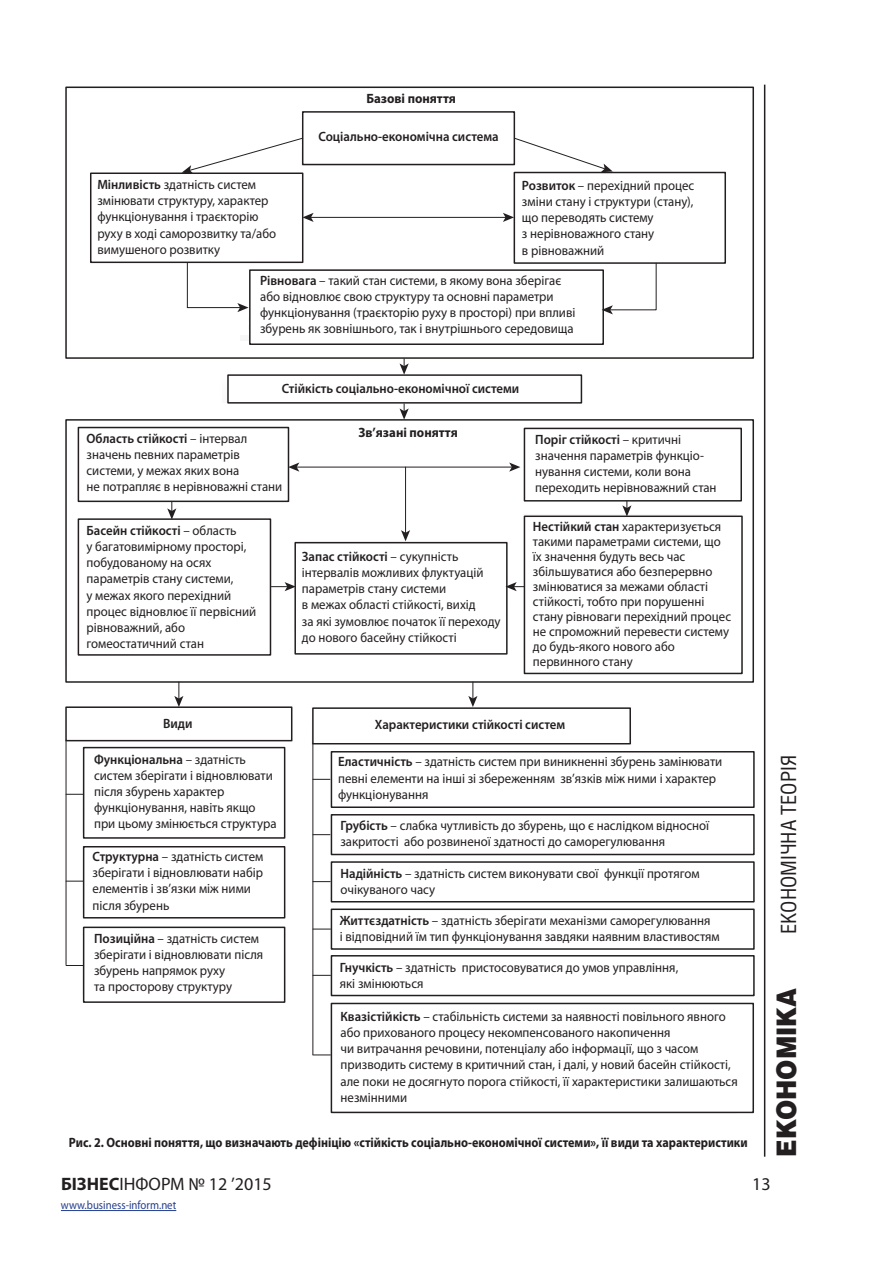
<style>
.page{position:relative;width:893px;height:1263px;background:#fff}
.page>*{position:absolute;margin:0;border:0;box-sizing:border-box;transform-origin:0 0}
.t1{font:900 27px "Helios";color:#231f20;scale:.9 1}
.t2{font:21px "Helios Cond";color:#231f20}
.t3{font:18px "Myriad Pro";color:#231f20}
.t4{font:13.5px/16.2px "Myriad Pro";color:#231f20;scale:.95 1}
.Title_table{font:700 13.5px "Myriad Pro";color:#231f20;scale:.9 1}
.t5{font:600 13.5px "Myriad Pro";color:#231f20;scale:.95 1}
.Title_table-2{font:700 13.5px "Myriad Pro";color:#231f20;scale:.95 1}
.t6{font:12px "Myriad Pro";color:#253f8e;scale:.9 1}
.s1{font-weight:600}
.s2{font-weight:700}
</style>
<div class="page">
<hr style="left:764px;top:85px;width:1px;height:1072px;background:#231f20">
<hr style="left:61px;top:1210px;width:115px;height:1px;background:#253f8e">
<div style="left:65px;top:419px;width:689px;height:264px;border:2px solid #231f20"></div>
<div style="left:78px;top:427px;width:211px;height:75px;border:2px solid #231f20"></div>
<div style="left:78px;top:518px;width:193px;height:138px;border:2px solid #231f20"></div>
<div style="left:83px;top:747px;width:202px;height:92px;border:2px solid #231f20"></div>
<div style="left:524px;top:515px;width:219px;height:159px;border:2px solid #231f20"></div>
<div style="left:331px;top:1003px;width:423px;height:110px;border:2px solid #231f20"></div>
<div style="left:83px;top:846px;width:202px;height:72px;border:2px solid #231f20"></div>
<div style="left:331px;top:751px;width:424px;height:57px;border:2px solid #231f20"></div>
<div style="left:331px;top:814px;width:424px;height:41px;border:2px solid #231f20"></div>
<div style="left:331px;top:861px;width:424px;height:41px;border:2px solid #231f20"></div>
<div style="left:331px;top:908px;width:424px;height:42px;border:2px solid #231f20"></div>
<div style="left:331px;top:955px;width:424px;height:41px;border:2px solid #231f20"></div>
<hr style="left:82px;top:934px;width:203px;height:1px;background:#f6f6f7">
<div style="left:84px;top:927px;width:201px;height:75px;background:#fff"></div>
<div style="left:83px;top:926px;width:202px;height:77px;border:2px solid #231f20"></div>
<svg style="left:85px;top:499px;width:178px;height:20px"></svg>
<hr style="left:311px;top:707px;width:320px;height:1px;background:#f6f6f7">
<hr style="left:311px;top:727px;width:320px;height:3px;background:#fbfbfb">
<hr style="left:311px;top:730px;width:320px;height:2px;background:#fafafa">
<hr style="left:311px;top:732px;width:320px;height:3px;background:#fafafa">
<hr style="left:311px;top:735px;width:320px;height:2px;background:#f9f9f9">
<hr style="left:311px;top:737px;width:320px;height:3px;background:#f8f8f9">
<hr style="left:311px;top:740px;width:320px;height:1px;background:#f8f8f9">
<hr style="left:311px;top:741px;width:320px;height:3px;background:#f7f7f8">
<hr style="left:311px;top:744px;width:320px;height:1px;background:#f6f6f7">
<svg style="left:67px;top:682px;width:228px;height:60px"></svg>
<svg style="left:313px;top:682px;width:320px;height:65px"></svg>
<hr style="left:66px;top:741px;width:1px;height:224px;background:#231f20">
<svg style="left:66px;top:758px;width:220px;height:76px"></svg>
<svg style="left:66px;top:847px;width:220px;height:63px"></svg>
<svg style="left:66px;top:937px;width:220px;height:62px"></svg>
<hr style="left:312px;top:743px;width:1px;height:312px;background:#231f20">
<svg style="left:313px;top:975px;width:17px;height:1px"></svg>
<svg style="left:313px;top:929px;width:17px;height:1px"></svg>
<svg style="left:313px;top:881px;width:17px;height:1px"></svg>
<svg style="left:313px;top:834px;width:17px;height:1px"></svg>
<svg style="left:313px;top:779px;width:17px;height:1px"></svg>
<div style="left:524px;top:428px;width:218px;height:74px;border:2px solid #231f20"></div>
<svg style="left:313px;top:1054px;width:17px;height:1px"></svg>
<hr style="left:65px;top:86px;width:673px;height:1px;background:#f6f6f7">
<div style="left:65px;top:87px;width:689px;height:272px;border:2px solid #231f20"></div>
<hr style="left:301px;top:111px;width:214px;height:1px;background:#f6f6f7">
<div style="left:302px;top:111px;width:213px;height:54px;border:2px solid #231f20"></div>
<hr style="left:513px;top:180px;width:196px;height:1px;background:#f6f6f7">
<div style="left:514px;top:172px;width:211px;height:91px;background:#fff"></div>
<div style="left:514px;top:172px;width:212px;height:92px;border:2px solid #231f20"></div>
<div style="left:249px;top:269px;width:355px;height:76px;border:2px solid #231f20"></div>
<hr style="left:405px;top:467px;width:1px;height:66px;background:#231f20">
<div style="left:90px;top:172px;width:213px;height:91px;border:2px solid #231f20"></div>
<div style="left:222px;top:387px;width:355px;height:5px;background:#fbfbfb"></div>
<hr style="left:222px;top:392px;width:355px;height:1px;background:#fbfbfb">
<hr style="left:222px;top:393px;width:355px;height:3px;background:#fafafa">
<hr style="left:222px;top:396px;width:355px;height:2px;background:#fafafa">
<hr style="left:222px;top:398px;width:355px;height:3px;background:#f9f9f9">
<hr style="left:222px;top:401px;width:355px;height:2px;background:#f8f8f9">
<div style="left:228px;top:375px;width:353px;height:28px;background:#fff"></div>
<div style="left:227px;top:374px;width:355px;height:30px;border:2px solid #231f20"></div>
<svg style="left:182px;top:113px;width:431px;height:61px"></svg>
<hr style="left:296px;top:467px;width:216px;height:1px;background:#231f20">
<svg style="left:288px;top:462px;width:11px;height:10px"></svg>
<svg style="left:509px;top:462px;width:11px;height:10px"></svg>
<hr style="left:310px;top:217px;width:196px;height:1px;background:#231f20">
<svg style="left:300px;top:183px;width:14px;height:73px"></svg>
<svg style="left:503px;top:183px;width:14px;height:73px"></svg>
<svg style="left:187px;top:262px;width:384px;height:81px"></svg>
<svg style="left:602px;top:263px;width:55px;height:51px"></svg>
<svg style="left:400px;top:359px;width:9px;height:16px"></svg>
<svg style="left:400px;top:404px;width:9px;height:16px"></svg>
<svg style="left:271px;top:501px;width:468px;height:159px"></svg>
<p class="Title_table-2" style="left:366px;top:90px;width:96px">Базові поняття</p>
<p class="t5" style="left:318px;top:128px;width:191px">Соціально-економічна система</p>
<p class="t4" style="left:97px;top:176px;width:190px"><span class="s1">Мінливість</span> здатність систем змінювати структуру, характер функціонування і траєкторію руху в ході саморозвитку та/або вимушеного розвитку</p>
<p class="t4" style="left:522px;top:177px;width:183px"><span class="s1">Розвиток</span> – перехідний процес зміни стану і структури (стану), що переводять систему<br>з нерівноважного стану<br>в рівноважний</p>
<p class="t4" style="left:260px;top:272px;width:333px"><span class="s1">Рівновага</span> – такий стан системи, в якому вона зберігає або відновлює свою структуру та основні параметри функціонування (траєкторію руху в просторі) при впливі збурень як зовнішнього, так і внутрішнього середовища</p>
<p class="t5" style="left:282px;top:380px;width:252px">Стійкість соціально-економічної системи</p>
<p class="t4" style="left:87px;top:430px;width:208px"><span class="s1">Область стійкості</span> – інтервал значень певних параметрів системи, у межах яких вона<br>не потрапляє в нерівноважні стани</p>
<p class="t4" style="left:87px;top:522px;width:180px"><span class="s1">Басейн стійкості</span> – область<br>у багатовимірному просторі, побудованому на осях параметрів стану системи,<br>у межах якого перехідний процес відновлює її первісний рівноважний, або гомеостатичний стан</p>
<p class="Title_table-2" style="left:358px;top:424px;width:106px">Зв’язані поняття</p>
<p class="t4" style="left:302px;top:548px;width:211px"><span class="s1">Запас стійкості</span> – сукупність інтервалів можливих флуктуацій параметрів стану системи<br>в межах області стійкості, вихід<br>за які зумовлює початок її переходу до нового басейну стійкості</p>
<p class="t4" style="left:535px;top:431px;width:192px"><span class="s1">Поріг стійкості</span> – критичні значення параметрів функціо&shy;нування системи, коли вона переходить нерівноважний стан</p>
<p class="t4" style="left:533px;top:519px;width:210px;line-height:15px"><span class="s1">Нестійкий стан</span> характеризується такими параметрами системи, що їх значення будуть весь час збільшуватися або безперервно змінюватися за межами області стійкості, тобто при порушенні стану рівноваги перехідний процес не спроможний перевести систему до будь-якого нового або первинного стану</p>
<p class="t5" style="left:163px;top:714px;width:32px">Види</p>
<p class="t5" style="left:375px;top:716px;width:202px">Характеристики стійкості систем</p>
<p class="t4" style="left:94px;top:751px;width:194px"><span class="s1">Функціональна</span> – здатність систем зберігати і відновлювати після збурень характер функціонування, навіть якщо при цьому змінюється структура</p>
<p class="t4" style="left:93px;top:848px;width:181px"><span class="s1">Структурна</span> – здатність систем зберігати і відновлювати набір елементів і зв’язки між ними після збурень</p>
<p class="t4" style="left:94px;top:930px;width:180px"><span class="s1">Позиційна</span> – здатність систем зберігати і відновлювати після збурень напрямок руху<br>та просторову структуру</p>
<p class="t4" style="left:338px;top:753px;width:406px"><span class="s1">Еластичність</span> – здатність систем при виникненні збурень замінювати певні елементи на інші зі збереженням зв’язків між ними і характер функціонування</p>
<p class="t4" style="left:340px;top:817px;width:390px"><span class="s1">Грубість</span> – слабка чутливість до збурень, що є наслідком відносної закритості або розвиненої здатності до саморегулювання</p>
<p class="t4" style="left:341px;top:865px;width:379px"><span class="s1">Надійність</span> – здатність систем виконувати свої функції протягом очікуваного часу</p>
<p class="t4" style="left:340px;top:912px;width:401px"><span class="s1">Життєздатність</span> – здатність зберігати механізми саморегулювання<br>і відповідний їм тип функціонування завдяки наявним властивостям</p>
<p class="t4" style="left:340px;top:959px;width:358px"><span class="s1">Гнучкість</span> – здатність пристосовуватися до умов управління, які змінюються</p>
<p class="t4" style="left:341px;top:1008px;width:420px"><span class="s1">Квазістійкість</span> – стабільність системи за наявності повільного явного або прихованого процесу некомпенсованого накопичення<br>чи витрачання речовини, потенціалу або інформації, що з часом призводить систему в критичний стан, і далі, у новий басейн стійкості, але поки не досягнуто порога стійкості, її характеристики залишаються незмінними</p>
<p class="Title_table" style="left:69px;top:1133px;width:756px">Рис. 2. Основні поняття, що визначають дефініцію «стійкість соціально-економічної системи», її види та характеристики</p>
<h2 class="t2" style="left:776px;top:934px;width:180px;rotate:-90deg">економічна теорія</h2>
<h1 class="t1" style="left:769px;top:1157px;width:189px;rotate:-90deg">ЕКОНОМІКА</h1>
<h3 class="t3" style="left:61px;top:1173px;width:212px"><span class="s2">БІЗНЕС</span>ІНФОРМ № 12 ’2015</h3>
<h3 class="t3" style="left:752px;top:1173px;width:20px">13</h3>
<p class="t6" style="left:61px;top:1198px;width:130px">www.business-inform.net</p>
</div>
